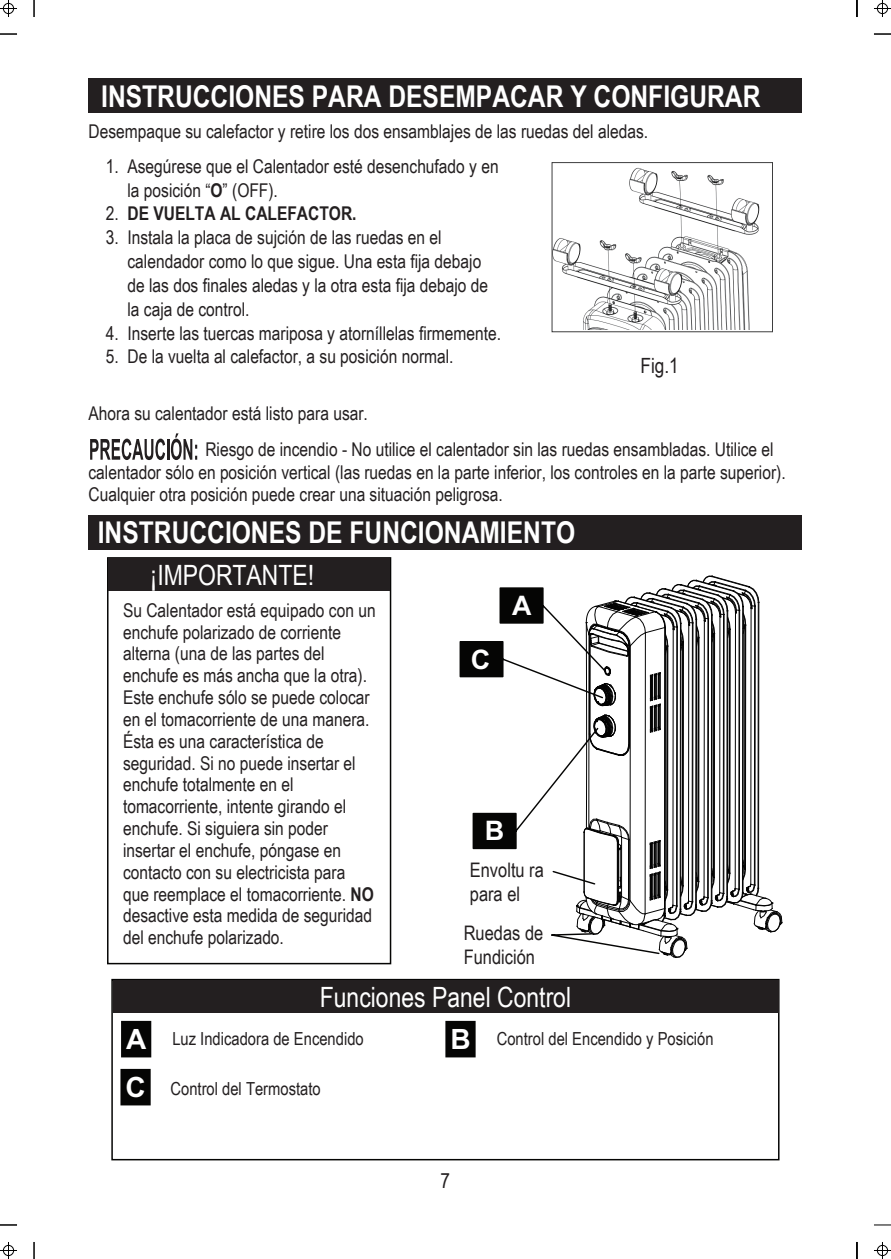
<style>
.page{position:relative;width:891px;height:1259px;background:#fff}
.page>*{position:absolute;margin:0;border:0;box-sizing:border-box;transform-origin:0 0}
.t1{font:700 30px "Arial Narrow";color:#fff}
.t2{font:28px "Arial Narrow";color:#fff}
.t3{font:700 27px "Arial";color:#fff}
.t4{font:21px "Arial Narrow";color:#231f20}
.t5{font:20px/24px "Arial Narrow";color:#231f20}
.t6{font:19px/21.8px "Arial Narrow";color:#231f20}
.t7{font:700 19px "Arial Narrow";color:#231f20}
.t8{font:18px "Arial Narrow";color:#231f20}
.s1{font-weight:700}
.s2{font-weight:400}
.s3{font-family:"Arial";font-weight:700;font-size:28px;color:#fff}
</style>
<div class="page">
<div style="left:88px;top:78px;width:714px;height:35px;background:#231f20"></div>
<div style="left:88px;top:515px;width:714px;height:35px;background:#231f20"></div>
<div style="left:107px;top:557px;width:284px;height:407px;background:#fff;border:2px solid #050504"></div>
<div style="left:108px;top:559px;width:282px;height:32px;background:#231f20"></div>
<div style="left:111px;top:979px;width:668px;height:181px;background:#fff;border:2px solid #050504"></div>
<div style="left:113px;top:980px;width:664px;height:32px;background:#231f20"></div>
<div style="left:122px;top:1021px;width:28px;height:35px;background:#050504"></div>
<div style="left:121px;top:1021px;width:30px;height:36px;border:2px solid #050504"></div>
<div style="left:446px;top:1021px;width:28px;height:35px;background:#050504"></div>
<div style="left:445px;top:1021px;width:30px;height:36px;border:2px solid #050504"></div>
<div style="left:121px;top:1069px;width:29px;height:35px;background:#050504"></div>
<div style="left:120px;top:1069px;width:31px;height:36px;border:2px solid #050504"></div>
<svg style="left:0;top:34px;width:17px;height:1px"></svg>
<svg style="left:0;top:1224px;width:17px;height:1px"></svg>
<svg style="left:34px;top:0;width:1px;height:17px"></svg>
<svg style="left:856px;top:0;width:1px;height:17px"></svg>
<svg style="left:34px;top:1242px;width:1px;height:17px"></svg>
<svg style="left:856px;top:1242px;width:1px;height:17px"></svg>
<svg style="left:874px;top:34px;width:16px;height:1px"></svg>
<svg style="left:874px;top:1224px;width:16px;height:1px"></svg>
<svg style="left:874px;top:0;width:16px;height:17px"></svg>
<div style="left:876px;top:3px;width:11px;height:11px;border:1px solid #000;border-radius:50%"></div>
<svg style="left:874px;top:1242px;width:16px;height:17px"></svg>
<div style="left:876px;top:1245px;width:11px;height:10px;border:1px solid #000;border-radius:50%"></div>
<svg style="left:0;top:0;width:17px;height:17px"></svg>
<div style="left:3px;top:3px;width:11px;height:11px;border:1px solid #000;border-radius:50%"></div>
<svg style="left:0;top:1242px;width:17px;height:17px"></svg>
<div style="left:3px;top:1245px;width:11px;height:10px;border:1px solid #000;border-radius:50%"></div>
<svg style="left:90px;top:439px;width:75px;height:21px"></svg>
<hr style="left:167px;top:439px;width:2px;height:21px;background:#231f20">
<svg style="left:171px;top:433px;width:26px;height:27px"></svg>
<img style="left:553px;top:163px;width:220px;height:166px">
<div style="left:551px;top:162px;width:221px;height:170px;border:1px solid #3e3e3f"></div>
<svg style="left:458px;top:575px;width:324px;height:586px"></svg>
<h1 class="t1" style="left:101px;top:73px;width:660px">INSTRUCCIONES PARA DESEMPACAR Y CONFIGURAR</h1>
<p class="t6" style="left:88px;top:119px;width:561px">Desempaque su calefactor y retire los dos ensamblajes de las ruedas del aledas.</p>
<p class="t6" style="left:127px;top:153px;width:372px;line-height:23.8px;text-indent:-22px">1. Asegúrese que el Calentador esté desenchufado y en la posición “<span class="s1">O</span>” (OFF).</p>
<p class="t7" style="left:106px;top:199px;width:252px"><span class="s2">2.</span> DE VUELTA AL CALEFACTOR.</p>
<p class="t6" style="left:127px;top:225px;width:362px;line-height:23.8px;text-indent:-22px">3. Instala la placa de sujción de las ruedas en el calendador como lo que sigue. Una esta fija debajo de las dos finales aledas y la otra esta fija debajo de la caja de control.</p>
<p class="t6" style="left:106px;top:321px;width:396px">4. Inserte las tuercas mariposa y atorníllelas firmemente.</p>
<p class="t6" style="left:106px;top:345px;width:349px">5. De la vuelta al calefactor, a su posición normal.</p>
<p class="t6" style="left:88px;top:402px;width:281px">Ahora su calentador está listo para usar.</p>
<p class="t4" style="left:640px;top:350px;width:40px">Fig.1</p>
<p class="t6" style="left:88px;top:437px;width:698px;line-height:22.8px;text-indent:117px">Riesgo de incendio - No utilice el calentador sin las ruedas ensambladas. Utilice el calentador sólo en posición vertical (las ruedas en la parte inferior, los controles en la parte superior).<br>Cualquier otra posición puede crear una situación peligrosa.</p>
<h1 class="t1" style="left:98px;top:510px;width:478px">INSTRUCCIONES DE FUNCIONAMIENTO</h1>
<h2 class="t2" style="left:150px;top:554px;width:166px">¡IMPORTANTE!</h2>
<p class="t6" style="left:123px;top:598px;width:254px">Su Calentador está equipado con un enchufe polarizado de corriente alterna (una de las partes del enchufe es más ancha que la otra).<br>Este enchufe sólo se puede colocar en el tomacorriente de una manera.<br>Ésta es una característica de seguridad. Si no puede insertar el enchufe totalmente en el tomacorriente, intente girando el enchufe. Si siguiera sin poder insertar el enchufe, póngase en contacto con su electricista para que reemplace el tomacorriente. <span class="s1">NO </span>desactive esta medida de seguridad del enchufe polarizado.</p>
<h3 class="t3" style="left:470px;top:643px;width:21px">C</h3>
<h3 class="t3" style="left:484px;top:815px;width:21px">B</h3>
<p class="t5" style="left:469px;top:857px;width:75px">Envoltu ra para el</p>
<p class="t5" style="left:463px;top:919px;width:81px">Ruedas de<br>Fundición</p>
<h2 class="t2" style="left:319px;top:976px;width:253px">Funciones Panel Control</h2>
<p class="t8" style="left:126px;top:1026px;width:239px"><span class="s3">A</span> Luz Indicadora de Encendido</p>
<p class="t8" style="left:450px;top:1026px;width:264px"><span class="s3">B</span> Control del Encendido y Posición</p>
<p class="t8" style="left:125px;top:1075px;width:197px"><span class="s3">C</span> Control del Termostato</p>
<p class="t4" style="left:440px;top:1165px;width:11px">7</p>
</div>
